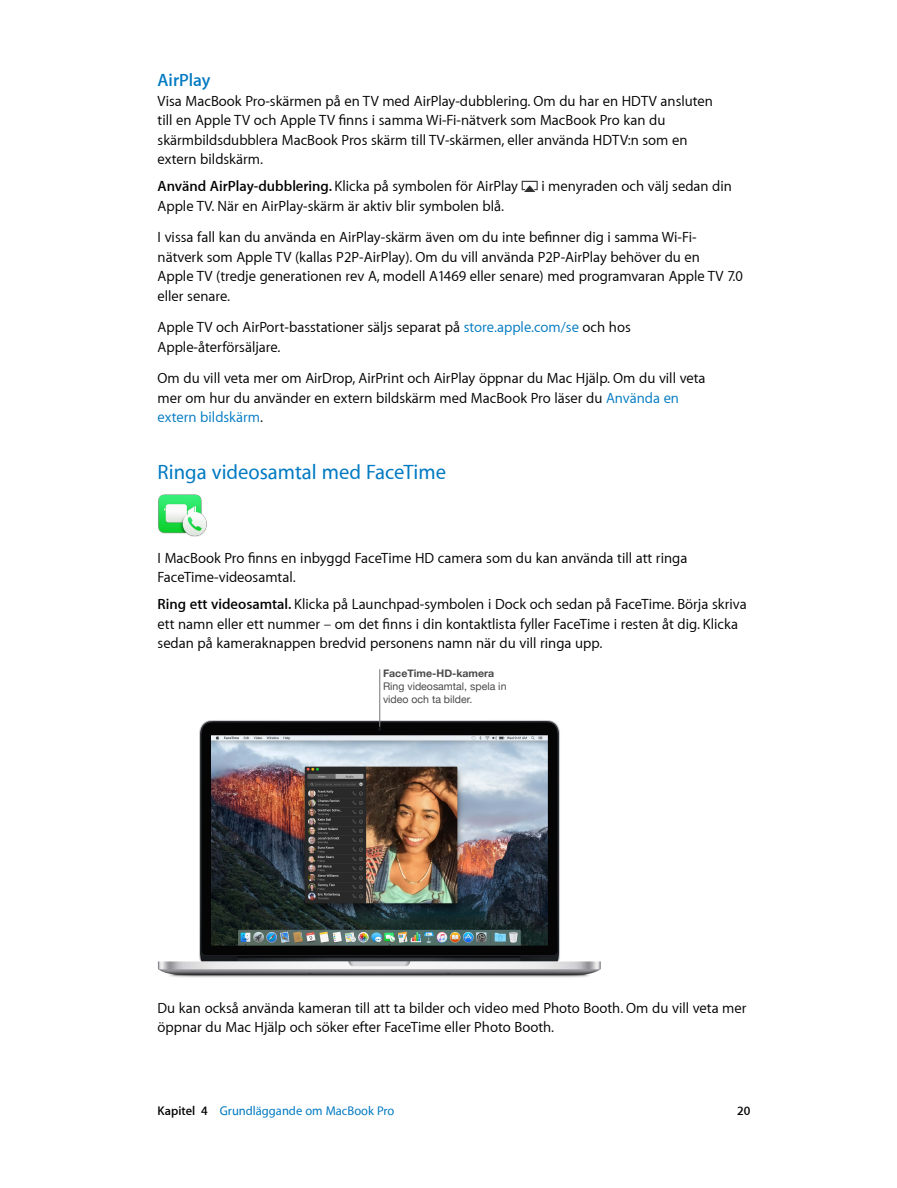
<style>
.page{position:relative;width:897px;height:1188px;background:#fff}
.page>*{position:absolute;margin:0;border:0;box-sizing:border-box;transform-origin:0 0}
.t1{font:500 21px "Myriad Set";color:#007ac2}
.t2{font:600 18px "Myriad Set";color:#007ac2}
.BodyRegular{font:15px/19.5px "Myriad Set Text";color:#000}
.BodySub{font:15px/19.5px "Myriad Set Text";color:#000}
.BodyFirst{font:15px/19.5px "Myriad Set Text";color:#000}
.t3{font:500 12.75px "Myriad Set";color:#007ac2}
.t4{font:600 12.75px "Myriad Set";color:#000}
.t5{font:10.5px/13.4px "Helvetica Neue";color:#4b4b4b}
.s1{font-family:"Myriad Set";font-weight:600}
.s2{color:#007ac2}
.s3{font-weight:700}
.s4{font-weight:600;color:#000}
</style>
<div class="page">
<svg style="left:521px;top:181px;width:16px;height:11px"></svg>
<img style="left:158px;top:494px;width:49px;height:43px">
<img style="left:158px;top:718px;width:443px;height:260px">
<hr style="left:379px;top:669px;width:1px;height:58px;background:#808284">
<h2 class="t2" style="left:158px;top:69px;width:54px">AirPlay</h2>
<p class="BodyFirst" style="left:158px;top:91px;width:556px">Visa MacBook Pro-skärmen på en TV med AirPlay-dubblering. Om du har en HDTV ansluten till en Apple TV och Apple TV finns i samma Wi-Fi-nätverk som MacBook Pro kan du skärmbildsdubblera MacBook Pros skärm till TV-skärmen, eller använda HDTV:n som en extern bildskärm.</p>
<p class="BodySub" style="left:158px;top:176px;width:362px"><span class="s1">Använd AirPlay-dubblering.</span> Klicka på symbolen för AirPlay</p>
<p class="BodySub" style="left:541px;top:176px;width:192px">i menyraden och välj sedan din</p>
<p class="BodySub" style="left:158px;top:196px;width:348px">Apple TV. När en AirPlay-skärm är aktiv blir symbolen blå.</p>
<p class="BodyRegular" style="left:158px;top:227px;width:586px">I vissa fall kan du använda en AirPlay-skärm även om du inte befinner dig i samma Wi-Fi&shy;nätverk som Apple TV (kallas P2P-AirPlay). Om du vill använda P2P-AirPlay behöver du en<br>Apple TV (tredje generationen rev A, modell A1469 eller senare) med programvaran Apple TV 7.0 eller senare.</p>
<p class="BodyRegular" style="left:158px;top:317px;width:474px">Apple TV och AirPort-basstationer säljs separat på <span class="s2">store.apple.com/se</span> och hos<br>Apple-återförsäljare.</p>
<p class="BodyRegular" style="left:158px;top:368px;width:549px">Om du vill veta mer om AirDrop, AirPrint och AirPlay öppnar du Mac Hjälp. Om du vill veta mer om hur du använder en extern bildskärm med MacBook Pro läser du <span class="s2">Använda en extern bildskärm</span>.</p>
<h1 class="t1" style="left:158px;top:459px;width:290px">Ringa videosamtal med FaceTime</h1>
<p class="BodyFirst" style="left:158px;top:548px;width:531px">I MacBook Pro finns en inbyggd FaceTime HD camera som du kan använda till att ringa<br>FaceTime-videosamtal.</p>
<p class="BodySub" style="left:158px;top:594px;width:590px"><span class="s1">Ring ett videosamtal.</span> Klicka på Launchpad-symbolen i Dock och sedan på FaceTime. Börja skriva ett namn eller ett nummer – om det finns i din kontaktlista fyller FaceTime i resten åt dig. Klicka sedan på kameraknappen bredvid personens namn när du vill ringa upp.</p>
<p class="t5" style="left:383px;top:667px;width:125px"><span class="s3">FaceTime-HD-kamera<br></span>Ring videosamtal, spela in video och ta bilder.</p>
<p class="BodyRegular" style="left:158px;top:998px;width:590px">Du kan också använda kameran till att ta bilder och video med Photo Booth. Om du vill veta mer öppnar du Mac Hjälp och söker efter FaceTime eller Photo Booth.</p>
<p class="t3" style="left:157px;top:1102px;width:238px"><span class="s4">Kapitel 4</span> Grundläggande om MacBook Pro</p>
<p class="t4" style="left:737px;top:1102px;width:15px">20</p>
</div>
